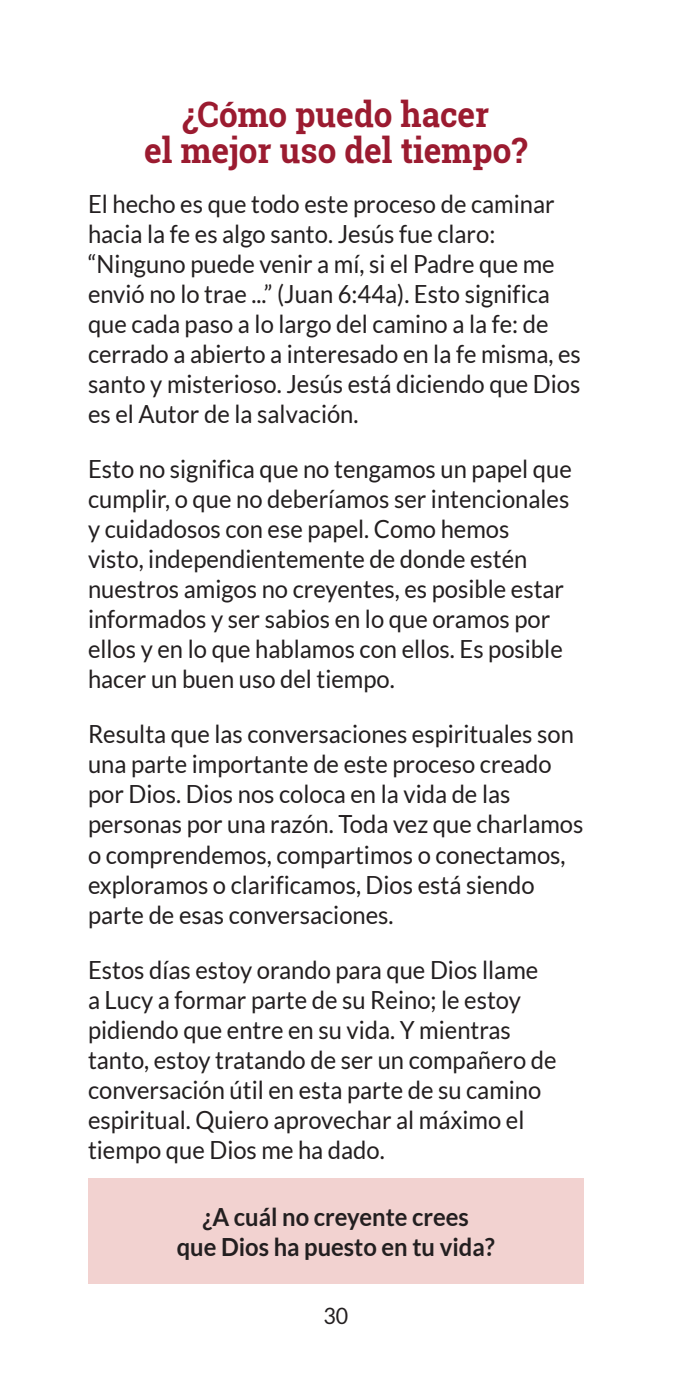
<style>
.page{position:relative;width:676px;height:1374px;background:#fff}
.page>*{position:absolute;margin:0;border:0;box-sizing:border-box;transform-origin:0 0}
.t1{font:700 35px/36px "Roboto Slab";color:#9b1b30;text-align:center;scale:.95 1}
.t2{font:25px/30px "Lato";color:#231f20;scale:.95 1}
.t3{font:700 25px/30px "Lato";color:#231f20;text-align:center;scale:.95 1}
.t4{font:22.5px "Lato";color:#231f20;scale:.95 1}
</style>
<div class="page">
<div style="left:88px;top:1177px;width:495px;height:106px;background:#f2d2d0"></div>
<h1 class="t1" style="left:144px;top:96px;width:404px">¿Cómo puedo hacer<br>el mejor uso del tiempo?</h1>
<p class="t2" style="left:88px;top:189px;width:520px">El hecho es que todo este proceso de caminar hacia la fe es algo santo. Jesús fue claro: “Ninguno puede venir a mí, si el Padre que me envió no lo trae ...” (Juan 6:44a). Esto significa que cada paso a lo largo del camino a la fe: de cerrado a abierto a interesado en la fe misma, es santo y misterioso. Jesús está diciendo que Dios es el Autor de la salvación.</p>
<p class="t2" style="left:88px;top:454px;width:510px">Esto no significa que no tengamos un papel que cumplir, o que no deberíamos ser intencionales y cuidadosos con ese papel. Como hemos<br>visto, independientemente de donde estén nuestros amigos no creyentes, es posible estar informados y ser sabios en lo que oramos por ellos y en lo que hablamos con ellos. Es posible hacer un buen uso del tiempo.</p>
<p class="t2" style="left:88px;top:719px;width:523px">Resulta que las conversaciones espirituales son una parte importante de este proceso creado por Dios. Dios nos coloca en la vida de las personas por una razón. Toda vez que charlamos o comprendemos, compartimos o conectamos, exploramos o clarificamos, Dios está siendo parte de esas conversaciones.</p>
<p class="t2" style="left:88px;top:954px;width:494px">Estos días estoy orando para que Dios llame a Lucy a formar parte de su Reino; le estoy pidiendo que entre en su vida. Y mientras tanto, estoy tratando de ser un compañero de conversación útil en esta parte de su camino espiritual. Quiero aprovechar al máximo el tiempo que Dios me ha dado.</p>
<p class="t3" style="left:176px;top:1201px;width:336px">¿A cuál no creyente crees<br>que Dios ha puesto en tu vida?</p>
<p class="t4" style="left:323px;top:1303px;width:28px">30</p>
</div>
